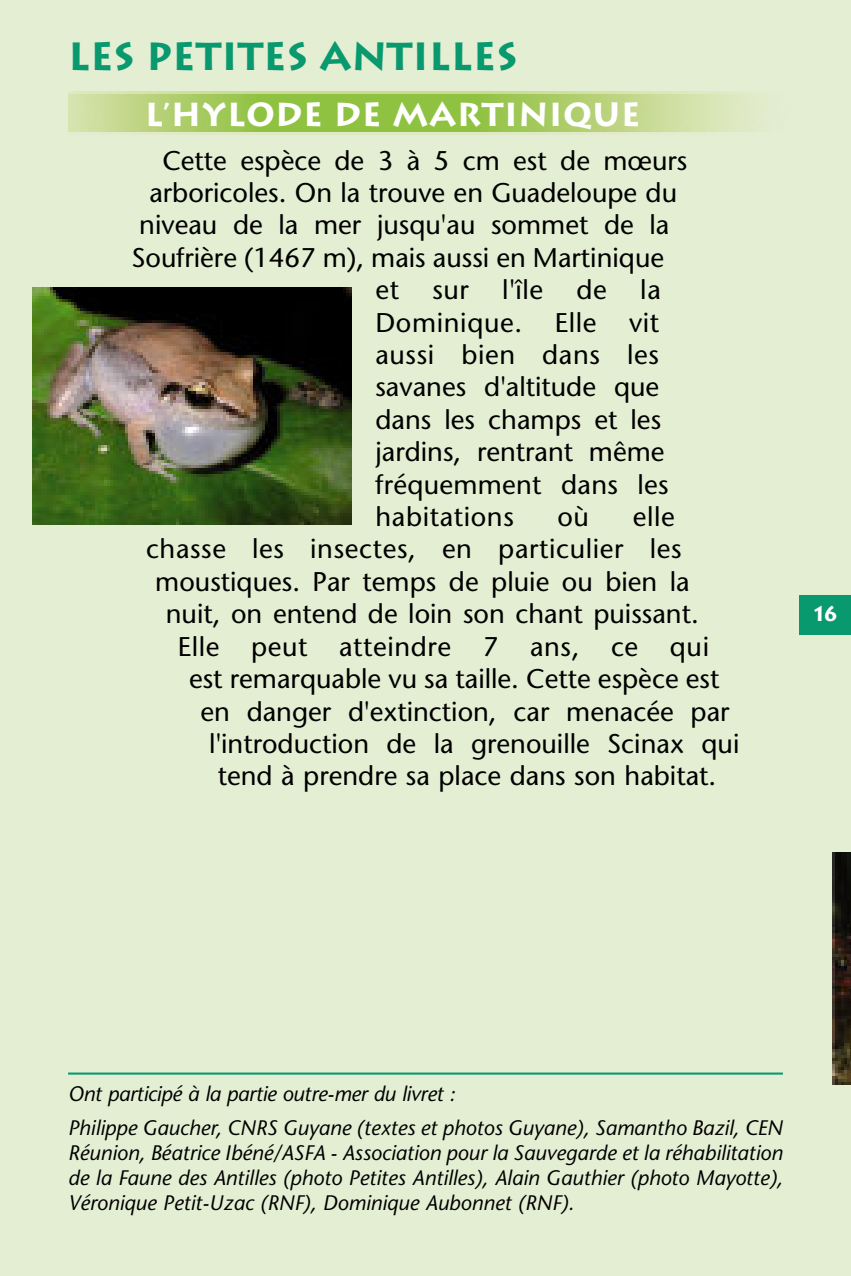
<style>
.page{position:relative;width:851px;height:1276px;background:#fff}
.page>*{position:absolute;margin:0;border:0;box-sizing:border-box;transform-origin:0 0}
.t1{font:700 39px "Lithos";color:#09996e}
.t2{font:700 33px "Lithos";letter-spacing:.015em;color:#fff}
.t3{font:27px "Stone Sans";color:#000}
.t4{font:27px "Stone Sans";letter-spacing:.025em;color:#000}
.t5{font:italic 21px/25.2px "Stone Sans";color:#000}
.t6{font:700 21px "Lithos";color:#fff}
</style>
<div class="page">
<div style="left:0;top:0;width:850px;height:1276px;background:#e4eed3"></div>
<div style="left:799px;top:595px;width:51px;height:40px;background:#09996e"></div>
<img style="left:32px;top:287px;width:319px;height:237px">
<img style="left:832px;top:852px;width:18px;height:232px">
<hr style="left:68px;top:1072px;width:714px;height:2px;background:#09996e">
<h1 class="t1" style="left:68px;top:37px;width:451px">LES PETITES ANTILLES</h1>
<p class="t2" style="left:145px;top:98px;width:497px">L’HYLODE DE MARTINIQUE</p>
<p class="t3" style="left:162px;top:149px;width:526px">Cette espèce de 3 à 5 cm est de mœurs</p>
<p class="t3" style="left:149px;top:181px;width:529px">arboricoles. On la trouve en Guadeloupe du</p>
<p class="t3" style="left:139px;top:214px;width:531px">niveau de la mer jusqu'au sommet de la</p>
<p class="t3" style="left:131px;top:246px;width:534px">Soufrière (1467 m), mais aussi en Martinique</p>
<p class="t4" style="left:375px;top:279px;width:287px">et sur l'île de la</p>
<p class="t4" style="left:375px;top:311px;width:285px">Dominique. Elle vit</p>
<p class="t4" style="left:375px;top:343px;width:285px">aussi bien dans les</p>
<p class="t3" style="left:375px;top:376px;width:285px">savanes d'altitude que</p>
<p class="t3" style="left:375px;top:408px;width:287px">dans les champs et les</p>
<p class="t3" style="left:375px;top:441px;width:290px">jardins, rentrant même</p>
<p class="t3" style="left:375px;top:473px;width:295px">fréquemment dans les</p>
<p class="t4" style="left:375px;top:505px;width:140px">habitations</p>
<p class="t3" style="left:557px;top:505px;width:33px">où</p>
<p class="t3" style="left:632px;top:505px;width:44px">elle</p>
<p class="t4" style="left:146px;top:538px;width:537px">chasse les insectes, en particulier les</p>
<p class="t3" style="left:155px;top:570px;width:536px">moustiques. Par temps de pluie ou bien la</p>
<p class="t3" style="left:166px;top:603px;width:534px">nuit, on entend de loin son chant puissant.</p>
<p class="t4" style="left:178px;top:635px;width:532px">Elle peut atteindre 7 ans, ce qui</p>
<p class="t3" style="left:189px;top:667px;width:531px">est remarquable vu sa taille. Cette espèce est</p>
<p class="t3" style="left:200px;top:700px;width:530px">en danger d'extinction, car menacée par</p>
<p class="t3" style="left:209px;top:732px;width:531px">l'introduction de la grenouille Scinax qui</p>
<p class="t3" style="left:218px;top:765px;width:500px">tend à prendre sa place dans son habitat.</p>
<p class="t6" style="left:813px;top:603px;width:25px">16</p>
<p class="t5" style="left:68px;top:1079px;width:716px;line-height:33.6px">Ont participé à la partie outre-mer du livret :<br>Philippe Gaucher, CNRS Guyane (textes et photos Guyane), Samantho Bazil, CEN</p>
<p class="t5" style="left:68px;top:1142px;width:716px;text-align:justify">Réunion, Béatrice Ibéné/ASFA - Association pour la Sauvegarde et la réhabilitation de la Faune des Antilles (photo Petites Antilles), Alain Gauthier (photo Mayotte), Véronique Petit-Uzac (RNF), Dominique Aubonnet (RNF).</p>
</div>
